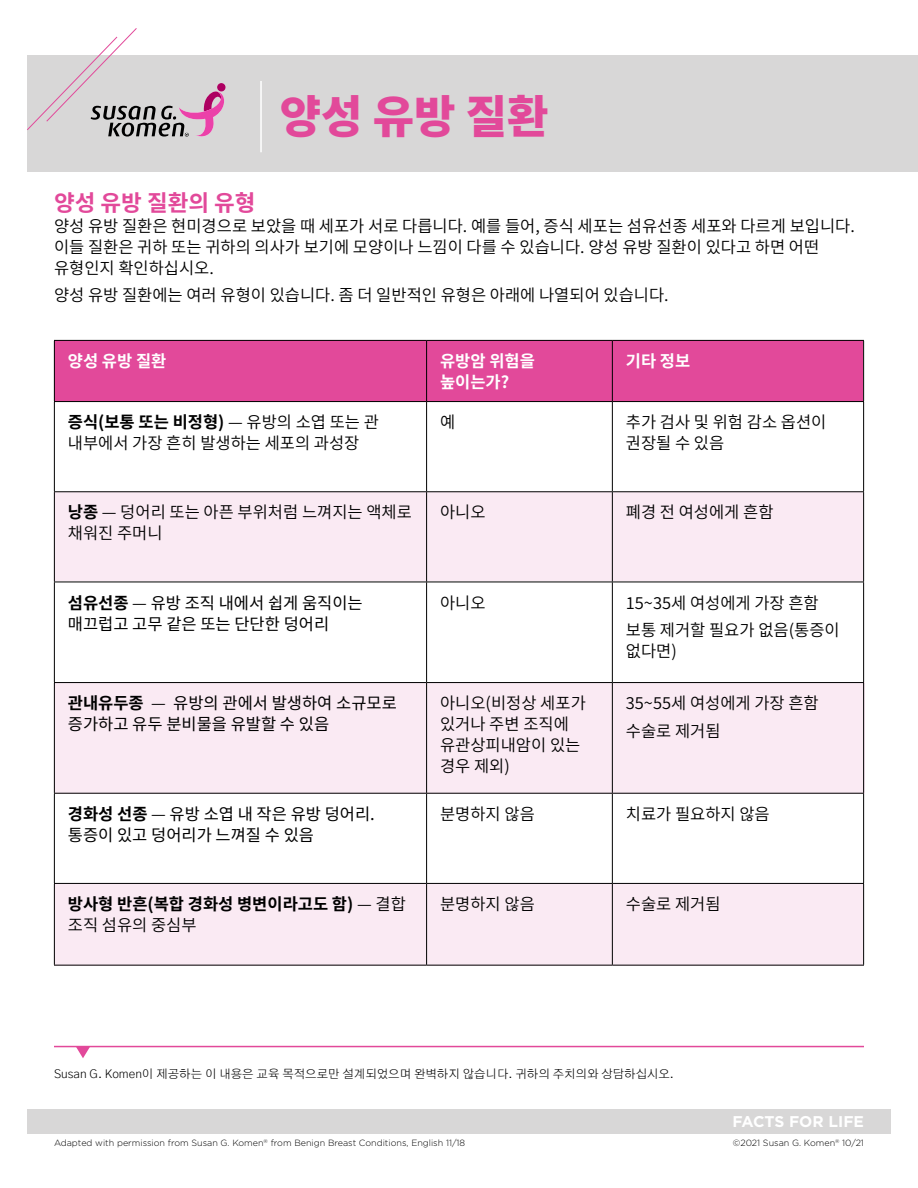
<style>
.page{position:relative;width:918px;height:1188px;background:#fff}
.page>*{position:absolute;margin:0;border:0;box-sizing:border-box;transform-origin:0 0}
.t1{font:800 45px "Source Han Sans KR";color:#e2499a}
.t2{font:700 22.5px "Source Han Sans KR";color:#e2499a}
.t3{font:16.5px/21px "Source Han Sans KR";color:#000}
.t4{font:16.5px/21px "Source Han Sans KR";color:#000}
.t5{font:700 16.5px/21px "Source Han Sans KR";color:#000}
.t6{font:700 16.5px/21px "Source Han Sans KR";color:#fff}
.t7{font:700 15.6px "Gotham";color:#fff}
.t8{font:300 12px "Gothic A1";color:#000}
.t9{font:300 9px "Gotham";color:#000}
.s1{font-weight:700}
.s2{font-style:inherit}
.s3{font-weight:400}
</style>
<div class="page">
<div style="left:54px;top:492px;width:808px;height:89px;background:#faeaf3"></div>
<div style="left:54px;top:683px;width:810px;height:111px;background:#faeaf3"></div>
<div style="left:54px;top:883px;width:808px;height:83px;background:#faeaf3"></div>
<div style="left:54px;top:340px;width:808px;height:62px;background:#e2499a"></div>
<hr style="left:54px;top:340px;width:373px;height:1px;background:#000">
<hr style="left:54px;top:341px;width:1px;height:60px;background:#000">
<hr style="left:427px;top:340px;width:185px;height:1px;background:#000">
<hr style="left:426px;top:341px;width:1px;height:60px;background:#000">
<hr style="left:612px;top:340px;width:252px;height:1px;background:#000">
<hr style="left:612px;top:341px;width:1px;height:60px;background:#000">
<hr style="left:863px;top:341px;width:1px;height:60px;background:#000">
<hr style="left:54px;top:401px;width:373px;height:1px;background:#000">
<hr style="left:54px;top:402px;width:1px;height:89px;background:#000">
<hr style="left:427px;top:401px;width:185px;height:1px;background:#000">
<hr style="left:426px;top:402px;width:1px;height:89px;background:#000">
<hr style="left:612px;top:401px;width:252px;height:1px;background:#000">
<hr style="left:612px;top:402px;width:1px;height:89px;background:#000">
<hr style="left:863px;top:402px;width:1px;height:89px;background:#000">
<hr style="left:54px;top:491px;width:373px;height:1px;background:#000">
<hr style="left:54px;top:492px;width:1px;height:90px;background:#000">
<hr style="left:427px;top:491px;width:185px;height:1px;background:#000">
<hr style="left:426px;top:492px;width:1px;height:90px;background:#000">
<hr style="left:612px;top:491px;width:252px;height:1px;background:#000">
<hr style="left:612px;top:492px;width:1px;height:90px;background:#000">
<hr style="left:863px;top:492px;width:1px;height:90px;background:#000">
<hr style="left:54px;top:582px;width:373px;height:1px;background:#000">
<hr style="left:54px;top:582px;width:1px;height:100px;background:#000">
<hr style="left:427px;top:582px;width:185px;height:1px;background:#000">
<hr style="left:426px;top:582px;width:1px;height:100px;background:#000">
<hr style="left:612px;top:582px;width:252px;height:1px;background:#000">
<hr style="left:612px;top:582px;width:1px;height:100px;background:#000">
<hr style="left:863px;top:582px;width:1px;height:100px;background:#000">
<hr style="left:54px;top:682px;width:373px;height:1px;background:#000">
<hr style="left:54px;top:683px;width:1px;height:110px;background:#000">
<hr style="left:427px;top:682px;width:185px;height:1px;background:#000">
<hr style="left:426px;top:683px;width:1px;height:110px;background:#000">
<hr style="left:612px;top:682px;width:252px;height:1px;background:#000">
<hr style="left:612px;top:683px;width:1px;height:110px;background:#000">
<hr style="left:863px;top:683px;width:1px;height:110px;background:#000">
<hr style="left:54px;top:793px;width:373px;height:1px;background:#000">
<hr style="left:54px;top:794px;width:1px;height:89px;background:#000">
<hr style="left:427px;top:793px;width:185px;height:1px;background:#000">
<hr style="left:426px;top:794px;width:1px;height:89px;background:#000">
<hr style="left:612px;top:793px;width:252px;height:1px;background:#000">
<hr style="left:612px;top:794px;width:1px;height:89px;background:#000">
<hr style="left:863px;top:794px;width:1px;height:89px;background:#000">
<hr style="left:54px;top:883px;width:373px;height:1px;background:#000">
<hr style="left:54px;top:884px;width:1px;height:81px;background:#000">
<hr style="left:427px;top:883px;width:185px;height:1px;background:#000">
<hr style="left:426px;top:884px;width:1px;height:81px;background:#000">
<hr style="left:612px;top:883px;width:252px;height:1px;background:#000">
<hr style="left:612px;top:884px;width:1px;height:81px;background:#000">
<hr style="left:863px;top:884px;width:1px;height:81px;background:#000">
<hr style="left:54px;top:965px;width:373px;height:1px;background:#000">
<hr style="left:427px;top:965px;width:185px;height:1px;background:#000">
<hr style="left:612px;top:965px;width:252px;height:1px;background:#000">
<div style="left:27px;top:55px;width:891px;height:117px;background:#d8d7d7"></div>
<hr style="left:260px;top:81px;width:2px;height:71px;background:#fff">
<svg style="left:27px;top:28px;width:199px;height:109px"></svg>
<div style="left:27px;top:1110px;width:864px;height:24px;background:#d8d7d7"></div>
<hr style="left:54px;top:1046px;width:810px;height:1px;background:#e2499a">
<svg style="left:76px;top:1047px;width:14px;height:11px"></svg>
<h1 class="t1" style="left:280px;top:91px;width:271px">양성 유방 질환</h1>
<h2 class="t2" style="left:54px;top:190px;width:203px">양성 유방 질환의 유형</h2>
<p class="t3" style="left:54px;top:215px;width:802px">양성 유방 질환은 현미경으로 보았을 때 세포가 서로 다릅니다. 예를 들어, 증식 세포는 섬유선종 세포와 다르게 보입니다. 이들 질환은 귀하 또는 귀하의 의사가 보기에 모양이나 느낌이 다를 수 있습니다. 양성 유방 질환이 있다고 하면 어떤 유형인지 확인하십시오.</p>
<p class="t3" style="left:54px;top:285px;width:616px">양성 유방 질환에는 여러 유형이 있습니다. 좀 더 일반적인 유형은 아래에 나열되어 있습니다.</p>
<p class="t6" style="left:68px;top:351px;width:100px">양성 유방 질환</p>
<p class="t6" style="left:440px;top:351px;width:96px">유방암 위험을 높이는가?</p>
<p class="t6" style="left:626px;top:351px;width:66px">기타 정보</p>
<p class="t3" style="left:68px;top:412px;width:313px"><span class="s1">증식(보통 또는 비정형)</span> — 유방의 소엽 또는 관 내부에서 가장 흔히 발생하는 세포의 과성장</p>
<p class="t3" style="left:440px;top:412px;width:17px">예</p>
<p class="t3" style="left:626px;top:412px;width:202px">추가 검사 및 위험 감소 옵션이 권장될 수 있음</p>
<p class="t3" style="left:68px;top:502px;width:346px"><span class="s1">낭종</span> — 덩어리 또는 아픈 부위처럼 느껴지는 액체로 채워진 주머니</p>
<p class="t3" style="left:440px;top:502px;width:47px">아니오</p>
<p class="t3" style="left:626px;top:502px;width:149px">폐경 전 여성에게 흔함</p>
<p class="t4" style="left:68px;top:592px;width:296px"><span class="s1">섬유선종</span> <span class="s2">—</span> 유방 조직 내에서 쉽게 움직이는 매끄럽고 고무 같은 또는 단단한 덩어리</p>
<p class="t3" style="left:440px;top:592px;width:47px">아니오</p>
<p class="t3" style="left:626px;top:589px;width:215px;line-height:27.8px">15~35세 여성에게 가장 흔함 보통 제거할 필요가 없음(통증이</p>
<p class="t3" style="left:626px;top:641px;width:53px">없다면)</p>
<p class="t4" style="left:68px;top:693px;width:331px"><span class="s1">관내유두종</span> <span class="s2">—</span> 유방의 관에서 발생하여 소규모로 증가하고 유두 분비물을 유발할 수 있음</p>
<p class="t3" style="left:440px;top:693px;width:147px">아니오(비정상 세포가 있거나 주변 조직에 유관상피내암이 있는 경우 제외)</p>
<p class="t3" style="left:626px;top:690px;width:194px;line-height:27.8px">35~55세 여성에게 가장 흔함 수술로 제거됨</p>
<p class="t4" style="left:68px;top:804px;width:308px"><span class="s1">경화성 선종</span> <span class="s2">—</span> 유방 소엽 내 작은 유방 덩어리. 통증이 있고 덩어리가 느껴질 수 있음</p>
<p class="t3" style="left:440px;top:804px;width:96px">분명하지 않음</p>
<p class="t3" style="left:626px;top:804px;width:145px">치료가 필요하지 않음</p>
<p class="t5" style="left:68px;top:894px;width:339px">방사형 반흔(복합 경화성 병변이라고도 함) <span class="s3">— 결합 조직 섬유의 중심부</span></p>
<p class="t3" style="left:440px;top:894px;width:96px">분명하지 않음</p>
<p class="t3" style="left:626px;top:894px;width:96px">수술로 제거됨</p>
<p class="t8" style="left:54px;top:1065px;width:622px">Susan G. Komen이 제공하는 이 내용은 교육 목적으로만 설계되었으며 완벽하지 않습니다. 귀하의 주치의와 상담하십시오.</p>
<p class="t7" style="left:733px;top:1113px;width:133px">FACTS FOR LIFE</p>
<p class="t9" style="left:54px;top:1139px;width:413px">Adapted with permission from Susan G. Komen<sup>®</sup> from Benign Breast Conditions, English 11/18</p>
<p class="t9" style="left:733px;top:1139px;width:133px">©2021 Susan G. Komen<sup>®</sup> 10/21</p>
</div>
